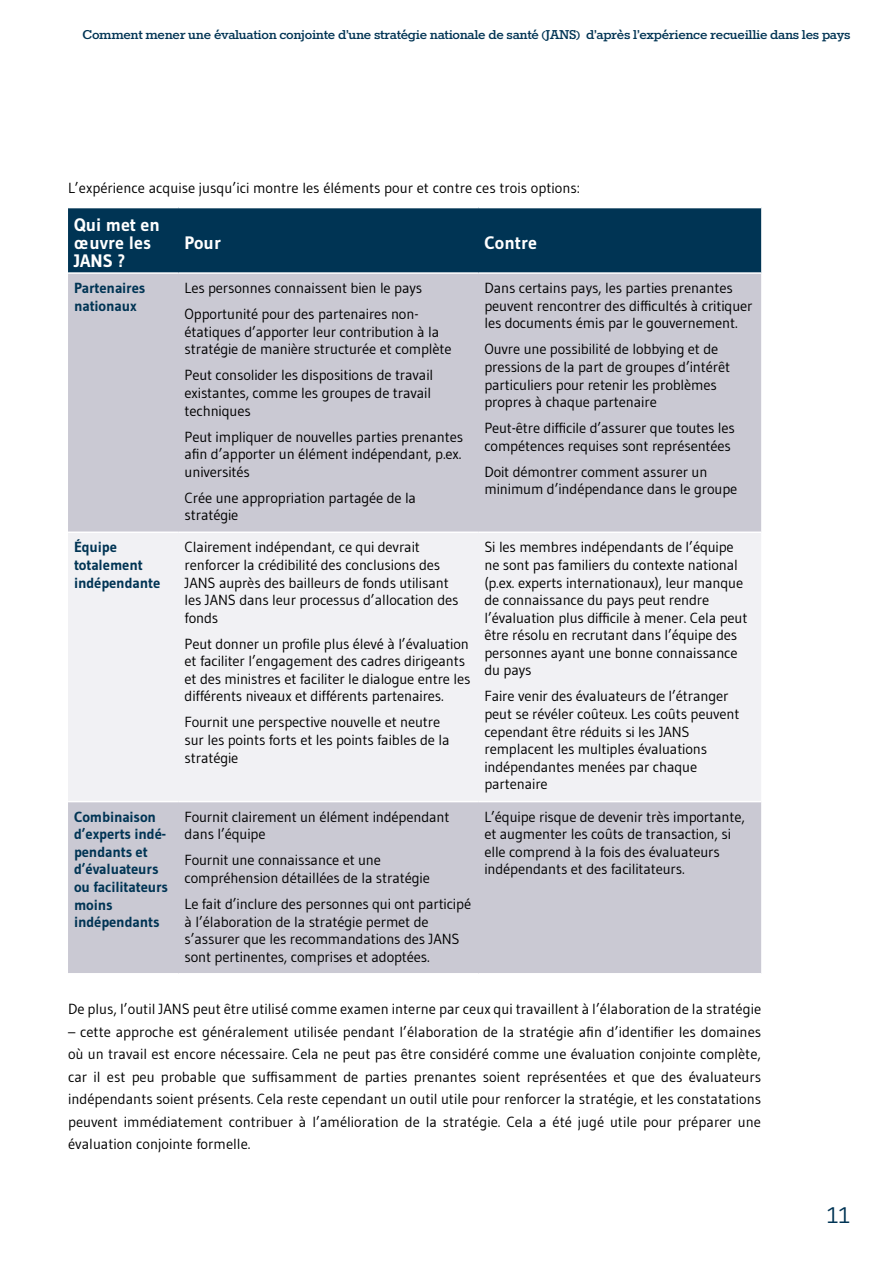
<style>
.page{position:relative;width:893px;height:1263px;background:#fff}
.page>*{position:absolute;margin:0;border:0;box-sizing:border-box;transform-origin:0 0}
.t1{font:22.5px "Gudea";color:#003454}
.t2{font:700 18px/18px "Gudea";color:#fff}
.t3{font:700 15px "Rokkitt";letter-spacing:-.02em;color:#003454}
.t4{font:14.7px/17.5px "Gudea";letter-spacing:-.01em;color:#000}
.t5{font:700 14.7px/17.5px "Gudea";letter-spacing:-.01em;color:#003454}
</style>
<div class="page">
<div style="left:68px;top:208px;width:693px;height:64px;background:#003454"></div>
<div style="left:68px;top:274px;width:693px;height:699px;background:#cac9d3"></div>
<div style="left:68px;top:533px;width:693px;height:268px;background:#f1f1f4"></div>
<hr style="left:68px;top:531px;width:111px;height:2px;background:#fff">
<hr style="left:179px;top:531px;width:299px;height:2px;background:#fff">
<hr style="left:478px;top:531px;width:283px;height:2px;background:#fff">
<hr style="left:68px;top:801px;width:111px;height:1px;background:#fff">
<hr style="left:179px;top:801px;width:299px;height:1px;background:#fff">
<hr style="left:478px;top:801px;width:283px;height:1px;background:#fff">
<p class="t3" style="left:83px;top:26px;width:769px">Comment mener une évaluation conjointe d’une stratégie nationale de santé (JANS) d’après l’expérience recueillie dans les pays</p>
<p class="t4" style="left:68px;top:179px;width:514px">L’expérience acquise jusqu’ici montre les éléments pour et contre ces trois options:</p>
<p class="t2" style="left:74px;top:216px;width:88px">Qui met en œuvre les<br>JANS ?</p>
<p class="t2" style="left:185px;top:234px;width:38px">Pour</p>
<p class="t2" style="left:484px;top:234px;width:54px">Contre</p>
<p class="t5" style="left:74px;top:279px;width:73px">Partenaires nationaux</p>
<p class="t4" style="left:185px;top:275px;width:239px;line-height:26.1px">Les personnes connaissent bien le pays<br>Opportunité pour des partenaires non-</p>
<p class="t4" style="left:185px;top:323px;width:268px">étatiques d’apporter leur contribution à la stratégie de manière structurée et complète</p>
<p class="t4" style="left:185px;top:366px;width:250px">Peut consolider les dispositions de travail existantes, comme les groupes de travail techniques</p>
<p class="t4" style="left:185px;top:427px;width:280px;text-align:justify">Peut impliquer de nouvelles parties prenantes afin d’apporter un élément indépendant, p.ex. universités</p>
<p class="t4" style="left:185px;top:489px;width:233px">Crée une appropriation partagée de la stratégie</p>
<p class="t5" style="left:74px;top:538px;width:88px">Équipe totalement indépendante</p>
<p class="t4" style="left:185px;top:538px;width:275px">Clairement indépendant, ce qui devrait renforcer la crédibilité des conclusions des JANS auprès des bailleurs de fonds utilisant les JANS dans leur processus d’allocation des fonds</p>
<p class="t4" style="left:185px;top:634px;width:287px">Peut donner un profile plus élevé à l’évaluation et faciliter l’engagement des cadres dirigeants et des ministres et faciliter le dialogue entre les différents niveaux et différents partenaires.</p>
<p class="t4" style="left:185px;top:713px;width:266px">Fournit une perspective nouvelle et neutre sur les points forts et les points faibles de la stratégie</p>
<p class="t5" style="left:74px;top:808px;width:96px">Combinaison d’experts indé&shy;pendants et d’évaluateurs ou facilitateurs moins indépendants</p>
<p class="t4" style="left:185px;top:808px;width:267px">Fournit clairement un élément indépendant dans l’équipe</p>
<p class="t4" style="left:185px;top:851px;width:247px">Fournit une connaissance et une compréhension détaillées de la stratégie</p>
<p class="t4" style="left:185px;top:895px;width:288px">Le fait d’inclure des personnes qui ont participé à l’élaboration de la stratégie permet de s’assurer que les recommandations des JANS sont pertinentes, comprises et adoptées.</p>
<p class="t4" style="left:484px;top:279px;width:270px">Dans certains pays, les parties prenantes peuvent rencontrer des difficultés à critiquer les documents émis par le gouvernement.</p>
<p class="t4" style="left:484px;top:340px;width:247px">Ouvre une possibilité de lobbying et de pressions de la part de groupes d’intérêt particuliers pour retenir les problèmes propres à chaque partenaire</p>
<p class="t4" style="left:484px;top:419px;width:252px">Peut-être difficile d’assurer que toutes les compétences requises sont représentées</p>
<p class="t4" style="left:484px;top:463px;width:254px">Doit démontrer comment assurer un minimum d’indépendance dans le groupe</p>
<p class="t4" style="left:484px;top:538px;width:265px">Si les membres indépendants de l’équipe ne sont pas familiers du contexte national (p.ex. experts internationaux), leur manque de connaissance du pays peut rendre l’évaluation plus difficile à mener. Cela peut être résolu en recrutant dans l’équipe des personnes ayant une bonne connaissance du pays</p>
<p class="t4" style="left:484px;top:687px;width:257px">Faire venir des évaluateurs de l’étranger peut se révéler coûteux. Les coûts peuvent cependant être réduits si les JANS remplacent les multiples évaluations indépendantes menées par chaque partenaire</p>
<p class="t4" style="left:484px;top:808px;width:262px">L’équipe risque de devenir très importante, et augmenter les coûts de transaction, si elle comprend à la fois des évaluateurs indépendants et des facilitateurs.</p>
<p class="t4" style="left:68px;top:1000px;width:695px">De plus, l’outil JANS peut être utilisé comme examen interne par ceux qui travaillent à l’élaboration de la stratégie</p>
<p class="t4" style="left:68px;top:1020px;width:695px;line-height:22.5px;text-align:justify">– cette approche est généralement utilisée pendant l’élaboration de la stratégie afin d’identifier les domaines où un travail est encore nécessaire. Cela ne peut pas être considéré comme une évaluation conjointe complète, car il est peu probable que suffisamment de parties prenantes soient représentées et que des évaluateurs indépendants soient présents. Cela reste cependant un outil utile pour renforcer la stratégie, et les constatations peuvent immédiatement contribuer à l’amélioration de la stratégie. Cela a été jugé utile pour préparer une évaluation conjointe formelle.</p>
<h1 class="t1" style="left:827px;top:1201px;width:25px">11</h1>
</div>
